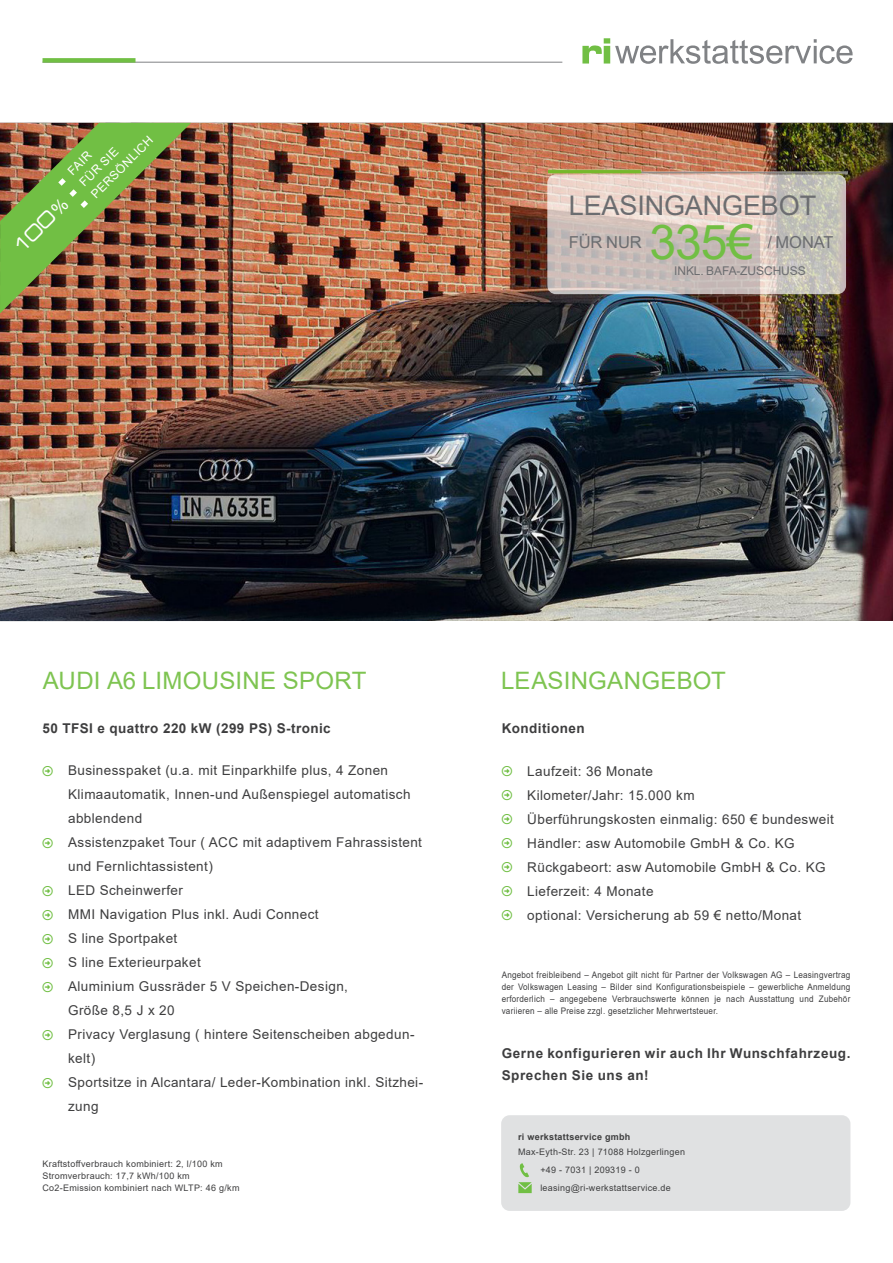
<style>
.page{position:relative;width:893px;height:1263px;background:#fff}
.page>*{position:absolute;margin:0;border:0;box-sizing:border-box;transform-origin:0 0}
.t1{font:48px "Arial";color:#71bf44}
.t2{font:27px "Arial";letter-spacing:-.005em;color:#6c6d70}
.t3{font:24px "Arial";letter-spacing:.01em;color:#7ec451}
.t4{font:18px "Thekla Extended";color:#fff}
.t5{font:16.5px "Arial";letter-spacing:-.005em;color:#6c6d70}
.t6{font:13.5px/24px "Arial";letter-spacing:.03em;color:#3e3e3f}
.t7{font:700 13.5px "Arial";letter-spacing:.04em;color:#3e3e3f}
.t8{font:12px/16.5px "Arial";color:#fff}
.t9{font:12px "Arial";letter-spacing:-.005em;color:#6c6d70}
.t10{font:9px/12px "Arial";letter-spacing:.03em;color:#3e3e3f;text-align:justify;scale:.9 1}
.t11{font:9px "Arial";letter-spacing:.03em;color:#3e3e3f}
.t12{font:700 9px "Arial";letter-spacing:.03em;color:#3e3e3f}
.s1{font-family:"Arial"}
</style>
<div class="page">
<hr style="left:43px;top:62px;width:519px;height:1px;background:#808285">
<div style="left:43px;top:58px;width:93px;height:5px;background:#71bf44"></div>
<svg style="left:582px;top:38px;width:271px;height:26px"></svg>
<img style="left:0;top:123px;width:893px;height:498px">
<img style="left:549px;top:162px;width:298px;height:15px">
<svg style="left:547px;top:174px;width:299px;height:120px;background:#d3c6bf"></svg>
<div style="left:501px;top:1115px;width:349px;height:96px;background:#e0e1e2;border-radius:9px"></div>
<img style="left:0;top:123px;width:191px;height:190px">
<svg style="left:518px;top:1163px;width:14px;height:30px"></svg>
<p class="t8" style="left:64px;top:167px;width:83px;rotate:-45deg">FAIR<br>FÜR SIE<br>PERSÖNLICH</p>
<p class="t4" style="left:6px;top:239px;width:71px;rotate:-45deg">100 <span class="s1">%</span></p>
<p class="t2" style="left:569px;top:187px;width:249px">LEASINGANGEBOT</p>
<p class="t5" style="left:569px;top:231px;width:75px">FÜR NUR</p>
<p class="t1" style="left:649px;top:209px;width:105px">335€</p>
<p class="t5" style="left:767px;top:231px;width:68px">/ MONAT</p>
<p class="t9" style="left:674px;top:262px;width:133px">INKL. BAFA-ZUSCHUSS</p>
<p class="t3" style="left:43px;top:664px;width:325px">AUDI A6 LIMOUSINE SPORT</p>
<p class="t3" style="left:501px;top:664px;width:226px">LEASINGANGEBOT</p>
<p class="t7" style="left:43px;top:719px;width:290px">50 TFSI e quattro 220 kW (299 PS) S-tronic</p>
<p class="t6" style="left:68px;top:758px;width:344px">Businesspaket (u.a. mit Einparkhilfe plus, 4 Zonen<br>Klimaautomatik, Innen-und Außenspiegel automatisch abblendend</p>
<p class="t6" style="left:68px;top:830px;width:355px">Assistenzpaket Tour ( ACC mit adaptivem Fahrassistent und Fernlichtassistent)</p>
<p class="t6" style="left:68px;top:878px;width:116px">LED Scheinwerfer</p>
<p class="t6" style="left:68px;top:902px;width:252px">MMI Navigation Plus inkl. Audi Connect</p>
<p class="t6" style="left:68px;top:926px;width:111px">S line Sportpaket</p>
<p class="t6" style="left:68px;top:950px;width:134px">S line Exterieurpaket</p>
<p class="t6" style="left:68px;top:974px;width:281px">Aluminium Gussräder 5 V Speichen-Design,<br>Größe 8,5 J x 20</p>
<p class="t6" style="left:68px;top:1022px;width:348px">Privacy Verglasung ( hintere Seitenscheiben abgedun&shy;kelt)</p>
<p class="t6" style="left:68px;top:1070px;width:357px">Sportsitze in Alcantara/ Leder-Kombination inkl. Sitzhei&shy;zung</p>
<p class="t11" style="left:43px;top:1157px;width:182px">Kraftstoffverbrauch kombiniert: 2, l/100 km</p>
<p class="t11" style="left:43px;top:1169px;width:149px">Stromverbrauch: 17,7 kWh/100 km</p>
<p class="t11" style="left:43px;top:1181px;width:198px">Co2-Emission kombiniert nach WLTP: 46 g/km</p>
<p class="t7" style="left:502px;top:719px;width:84px">Konditionen</p>
<p class="t6" style="left:527px;top:759px;width:127px">Laufzeit: 36 Monate</p>
<p class="t6" style="left:527px;top:783px;width:169px">Kilometer/Jahr: 15.000 km</p>
<p class="t6" style="left:527px;top:807px;width:308px">Überführungskosten einmalig: 650 € bundesweit</p>
<p class="t6" style="left:527px;top:831px;width:269px">Händler: asw Automobile GmbH &amp; Co. KG</p>
<p class="t6" style="left:527px;top:855px;width:300px">Rückgabeort: asw Automobile GmbH &amp; Co. KG<br>Lieferzeit: 4 Monate</p>
<p class="t6" style="left:527px;top:903px;width:276px">optional: Versicherung ab 59 € netto/Monat</p>
<p class="t10" style="left:502px;top:969px;width:389px">Angebot freibleibend – Angebot gilt nicht für Partner der Volkswagen AG – Leasingvertrag der Volkswagen Leasing – Bilder sind Konfigurationsbeispiele – gewerbliche Anmeldung erforderlich – angegebene Verbrauchswerte können je nach Ausstattung und Zubehör variieren – alle Preise zzgl. gesetzlicher Mehrwertsteuer.</p>
<p class="t7" style="left:502px;top:1043px;width:350px">Gerne konfigurieren wir auch Ihr Wunschfahrzeug.</p>
<p class="t7" style="left:502px;top:1066px;width:149px">Sprechen Sie uns an!</p>
<p class="t12" style="left:518px;top:1131px;width:114px">ri werkstattservice gmbh</p>
<p class="t11" style="left:518px;top:1146px;width:168px">Max-Eyth-Str. 23 | 71088 Holzgerlingen</p>
<p class="t11" style="left:540px;top:1164px;width:101px">+49 - 7031 | 209319 - 0</p>
<p class="t11" style="left:540px;top:1182px;width:132px">leasing@ri-werkstattservice.de</p>
</div>
